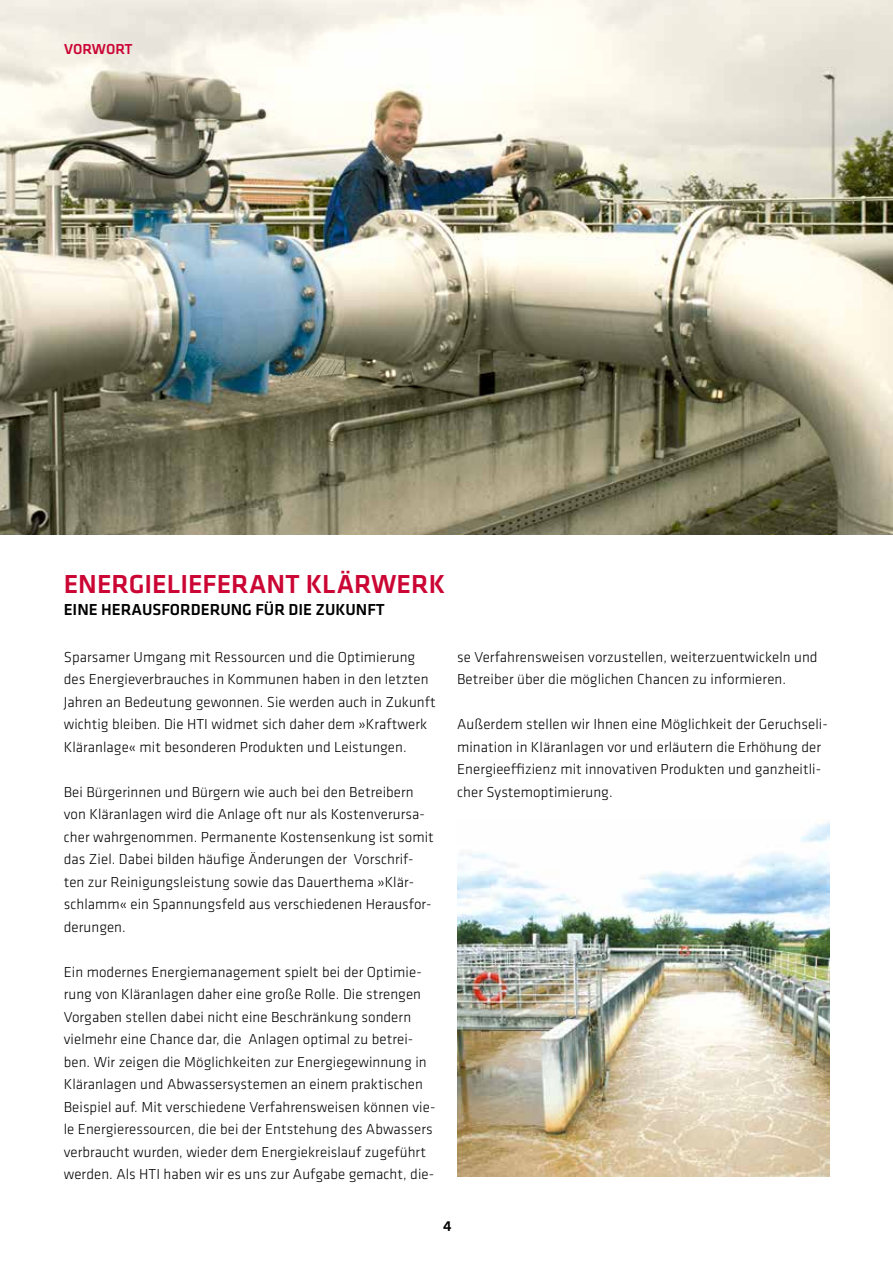
<style>
.page{position:relative;width:893px;height:1263px;background:#fff}
.page>*{position:absolute;margin:0;border:0;box-sizing:border-box;transform-origin:0 0}
.t1{font:500 27px "GC Klavika";color:#cb0634}
.t2{font:500 16.5px "GC Klavika";color:#000}
.t3{font:300 15px/22.5px "GC Klavika";letter-spacing:.005em;color:#000}
.t4{font:500 15px "GC Klavika";letter-spacing:-.005em;color:#cb0634}
.t5{font:500 15px "GC Klavika";color:#000}
</style>
<div class="page">
<img style="left:0;top:0;width:893px;height:534px">
<img style="left:457px;top:822px;width:372px;height:355px">
<p class="t4" style="left:64px;top:39px;width:70px">VORWORT</p>
<h1 class="t1" style="left:64px;top:565px;width:383px">ENERGIELIEFERANT KLÄRWERK</h1>
<p class="t2" style="left:64px;top:598px;width:323px">EINE HERAUSFORDERUNG FÜR DIE ZUKUNFT</p>
<p class="t3" style="left:64px;top:645px;width:374px">Sparsamer Umgang mit Ressourcen und die Optimierung des Energieverbrauches in Kommunen haben in den letzten Jahren an Bedeutung gewonnen. Sie werden auch in Zukunft wichtig bleiben. Die HTI widmet sich daher dem »Kraftwerk Kläranlage« mit besonderen Produkten und Leistungen.</p>
<p class="t3" style="left:64px;top:780px;width:372px">Bei Bürgerinnen und Bürgern wie auch bei den Betreibern von Kläranlagen wird die Anlage oft nur als Kostenverursa&shy;cher wahrgenommen. Permanente Kostensenkung ist somit das Ziel. Dabei bilden häufige Änderungen der Vorschrif&shy;ten zur Reinigungsleistung sowie das Dauerthema »Klär&shy;schlamm« ein Spannungsfeld aus verschiedenen Herausfor&shy;derungen.</p>
<p class="t3" style="left:64px;top:960px;width:373px">Ein modernes Energiemanagement spielt bei der Optimie&shy;rung von Kläranlagen daher eine große Rolle. Die strengen Vorgaben stellen dabei nicht eine Beschränkung sondern vielmehr eine Chance dar, die Anlagen optimal zu betrei&shy;ben. Wir zeigen die Möglichkeiten zur Energiegewinnung in Kläranlagen und Abwassersystemen an einem praktischen Beispiel auf. Mit verschiedene Verfahrensweisen können vie&shy;le Energieressourcen, die bei der Entstehung des Abwassers verbraucht wurden, wieder dem Energiekreislauf zugeführt werden. Als HTI haben wir es uns zur Aufgabe gemacht, die-</p>
<p class="t3" style="left:457px;top:645px;width:362px">se Verfahrensweisen vorzustellen, weiterzuentwickeln und<br>Betreiber über die möglichen Chancen zu informieren.</p>
<p class="t3" style="left:457px;top:713px;width:372px">Außerdem stellen wir Ihnen eine Möglichkeit der Geruchseli&shy;mination in Kläranlagen vor und erläutern die Erhöhung der Energieeffizienz mit innovativen Produkten und ganzheitli&shy;cher Systemoptimierung.</p>
<p class="t5" style="left:443px;top:1216px;width:10px">4</p>
</div>
